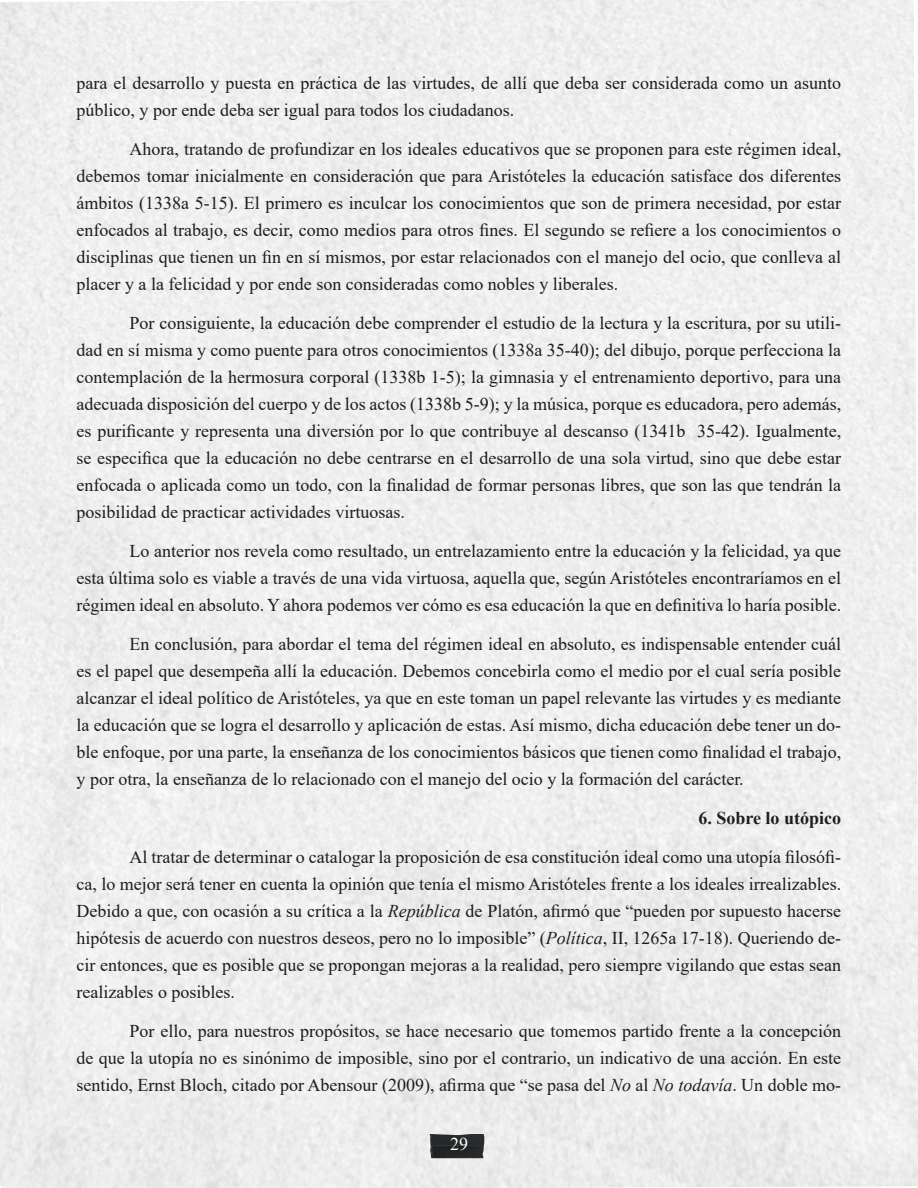
<style>
.page{position:relative;width:918px;height:1188px;background:#fff}
.page>*{position:absolute;margin:0;border:0;box-sizing:border-box;transform-origin:0 0}
.t1{font:18px/27px "Times New Roman";color:#1d1d1b;text-align:justify}
.t2{font:700 18px "Times New Roman";color:#1d1d1b}
.t3{font:18px "Times New Roman";color:#fff}
.s1{font-style:italic}
</style>
<div class="page">
<hr style="left:0;top:2px;width:2px;height:1184px;background:#eee">
<img style="left:429px;top:1134px;width:1px;height:24px">
<svg style="left:430px;top:1134px;width:54px;height:24px"></svg>
<p class="t1" style="left:77px;top:69px;width:766px">para el desarrollo y puesta en práctica de las virtudes, de allí que deba ser considerada como un asunto público, y por ende deba ser igual para todos los ciudadanos.</p>
<p class="t1" style="left:77px;top:135px;width:766px;text-indent:53px">Ahora, tratando de profundizar en los ideales educativos que se proponen para este régimen ideal, debemos tomar inicialmente en consideración que para Aristóteles la educación satisface dos diferentes ámbitos (1338a 5-15). El primero es inculcar los conocimientos que son de primera necesidad, por estar enfocados al trabajo, es decir, como medios para otros fines. El segundo se refiere a los conocimientos o disciplinas que tienen un fin en sí mismos, por estar relacionados con el manejo del ocio, que conlleva al placer y a la felicidad y por ende son consideradas como nobles y liberales.</p>
<p class="t1" style="left:77px;top:309px;width:766px;text-indent:53px">Por consiguiente, la educación debe comprender el estudio de la lectura y la escritura, por su utili&shy;dad en sí misma y como puente para otros conocimientos (1338a 35-40); del dibujo, porque perfecciona la contemplación de la hermosura corporal (1338b 1-5); la gimnasia y el entrenamiento deportivo, para una adecuada disposición del cuerpo y de los actos (1338b 5-9); y la música, porque es educadora, pero además, es purificante y representa una diversión por lo que contribuye al descanso (1341b 35-42). Igualmente, se especifica que la educación no debe centrarse en el desarrollo de una sola virtud, sino que debe estar enfocada o aplicada como un todo, con la finalidad de formar personas libres, que son las que tendrán la posibilidad de practicar actividades virtuosas.</p>
<p class="t1" style="left:77px;top:537px;width:766px;text-indent:53px">Lo anterior nos revela como resultado, un entrelazamiento entre la educación y la felicidad, ya que esta última solo es viable a través de una vida virtuosa, aquella que, según Aristóteles encontraríamos en el régimen ideal en absoluto. Y ahora podemos ver cómo es esa educación la que en definitiva lo haría posible.</p>
<p class="t1" style="left:77px;top:630px;width:766px;text-indent:53px">En conclusión, para abordar el tema del régimen ideal en absoluto, es indispensable entender cuál es el papel que desempeña allí la educación. Debemos concebirla como el medio por el cual sería posible alcanzar el ideal político de Aristóteles, ya que en este toman un papel relevante las virtudes y es mediante la educación que se logra el desarrollo y aplicación de estas. Así mismo, dicha educación debe tener un do&shy;ble enfoque, por una parte, la enseñanza de los conocimientos básicos que tienen como finalidad el trabajo, y por otra, la enseñanza de lo relacionado con el manejo del ocio y la formación del carácter.</p>
<p class="t2" style="left:698px;top:805px;width:144px">6. Sobre lo utópico</p>
<p class="t1" style="left:77px;top:843px;width:766px;text-indent:53px">Al tratar de determinar o catalogar la proposición de esa constitución ideal como una utopía filosófi&shy;ca, lo mejor será tener en cuenta la opinión que tenía el mismo Aristóteles frente a los ideales irrealizables.<br>Debido a que, con ocasión a su crítica a la <span class="s1">República</span> de Platón, afirmó que “pueden por supuesto hacerse hipótesis de acuerdo con nuestros deseos, pero no lo imposible” (<span class="s1">Política</span>, II, 1265a 17-18). Queriendo de&shy;cir entonces, que es posible que se propongan mejoras a la realidad, pero siempre vigilando que estas sean realizables o posibles.</p>
<p class="t1" style="left:77px;top:1017px;width:766px;text-indent:53px">Por ello, para nuestros propósitos, se hace necesario que tomemos partido frente a la concepción de que la utopía no es sinónimo de imposible, sino por el contrario, un indicativo de una acción. En este sentido, Ernst Bloch, citado por Abensour (2009), afirma que “se pasa del <span class="s1">No</span> al <span class="s1">No todavía</span>. Un doble mo-</p>
<p class="t3" style="left:450px;top:1131px;width:19px">29</p>
</div>
